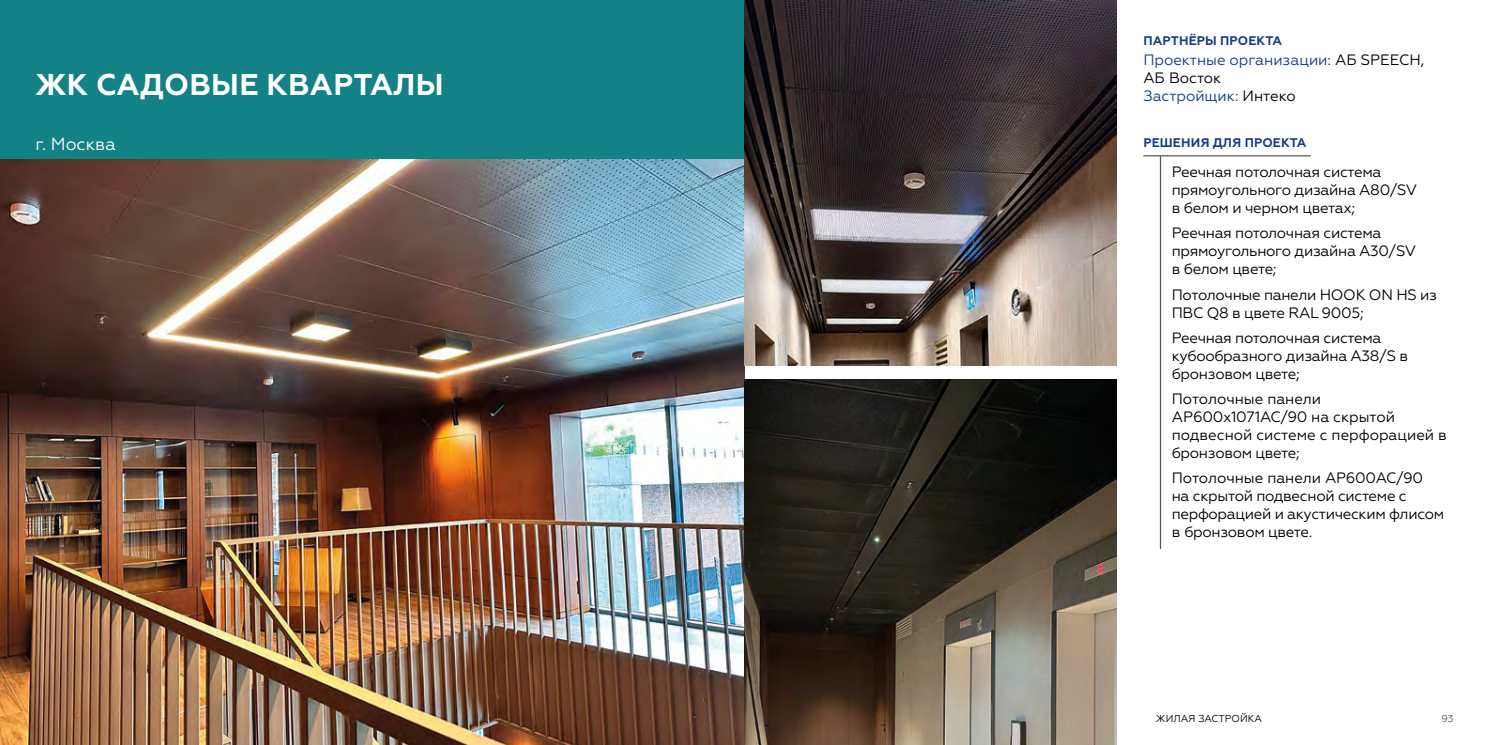
<style>
.page{position:relative;width:1489px;height:745px;background:#fff}
.page>*{position:absolute;margin:0;border:0;box-sizing:border-box;transform-origin:0 0}
.t1{font:700 30px "Geometria";letter-spacing:.01em;color:#fff}
.t2{font:17.5px "Geometria";color:#fff}
.t3{font:15px/18px "Geometria";letter-spacing:-.02em;color:#000}
.t4{font:15px/18px "Geometria";color:#000}
.t5{font:15px/18px "Geometria";color:#153c88}
.t6{font:700 12.5px "Geometria";letter-spacing:.01em;color:#153c88}
.t7{font:10px "Geometria";letter-spacing:.005em;color:#000}
.t8{font:10px "Geometria";color:#575756}
.s1{color:#000}
</style>
<div class="page">
<div style="left:0;top:0;width:744px;height:159px;background:#138286"></div>
<img style="left:0;top:159px;width:744px;height:585px">
<img style="left:744px;top:0;width:372px;height:365px">
<img style="left:744px;top:379px;width:372px;height:365px">
<hr style="left:1143px;top:155px;width:167px;height:1px;background:#575756">
<hr style="left:1159px;top:156px;width:2px;height:392px;background:#575756">
<h1 class="t1" style="left:36px;top:66px;width:409px">ЖК САДОВЫЕ КВАРТАЛЫ</h1>
<p class="t2" style="left:35px;top:134px;width:82px">г. Москва</p>
<p class="t6" style="left:1143px;top:33px;width:140px">ПАРТНЁРЫ ПРОЕКТА</p>
<p class="t5" style="left:1143px;top:51px;width:283px">Проектные организации: <span class="s1">АБ SPEECH,<br>АБ Восток<br></span>Застройщик: <span class="s1">Интеко</span></p>
<p class="t6" style="left:1143px;top:135px;width:165px">РЕШЕНИЯ ДЛЯ ПРОЕКТА</p>
<p class="t3" style="left:1171px;top:163px;width:247px">Реечная потолочная система прямоугольного дизайна A80/SV в белом и черном цветах;</p>
<p class="t3" style="left:1171px;top:224px;width:246px">Реечная потолочная система прямоугольного дизайна A30/SV в белом цвете;</p>
<p class="t3" style="left:1171px;top:285px;width:267px">Потолочные панели HOOK ON HS из<br>ПВС Q8 в цвете RAL 9005;</p>
<p class="t3" style="left:1171px;top:328px;width:238px">Реечная потолочная система кубообразного дизайна А38/S в бронзовом цвете;</p>
<p class="t4" style="left:1171px;top:389px;width:276px">Потолочные панели<br>AP600x1071AC/90 на скрытой подвесной системе с перфорацией в бронзовом цвете;</p>
<p class="t3" style="left:1171px;top:468px;width:274px">Потолочные панели АР600АС/90 на скрытой подвесной системе c перфорацией и акустическим флисом в бронзовом цвете.</p>
<p class="t7" style="left:1155px;top:712px;width:108px">ЖИЛАЯ ЗАСТРОЙКА</p>
<p class="t8" style="left:1441px;top:712px;width:14px">93</p>
</div>
